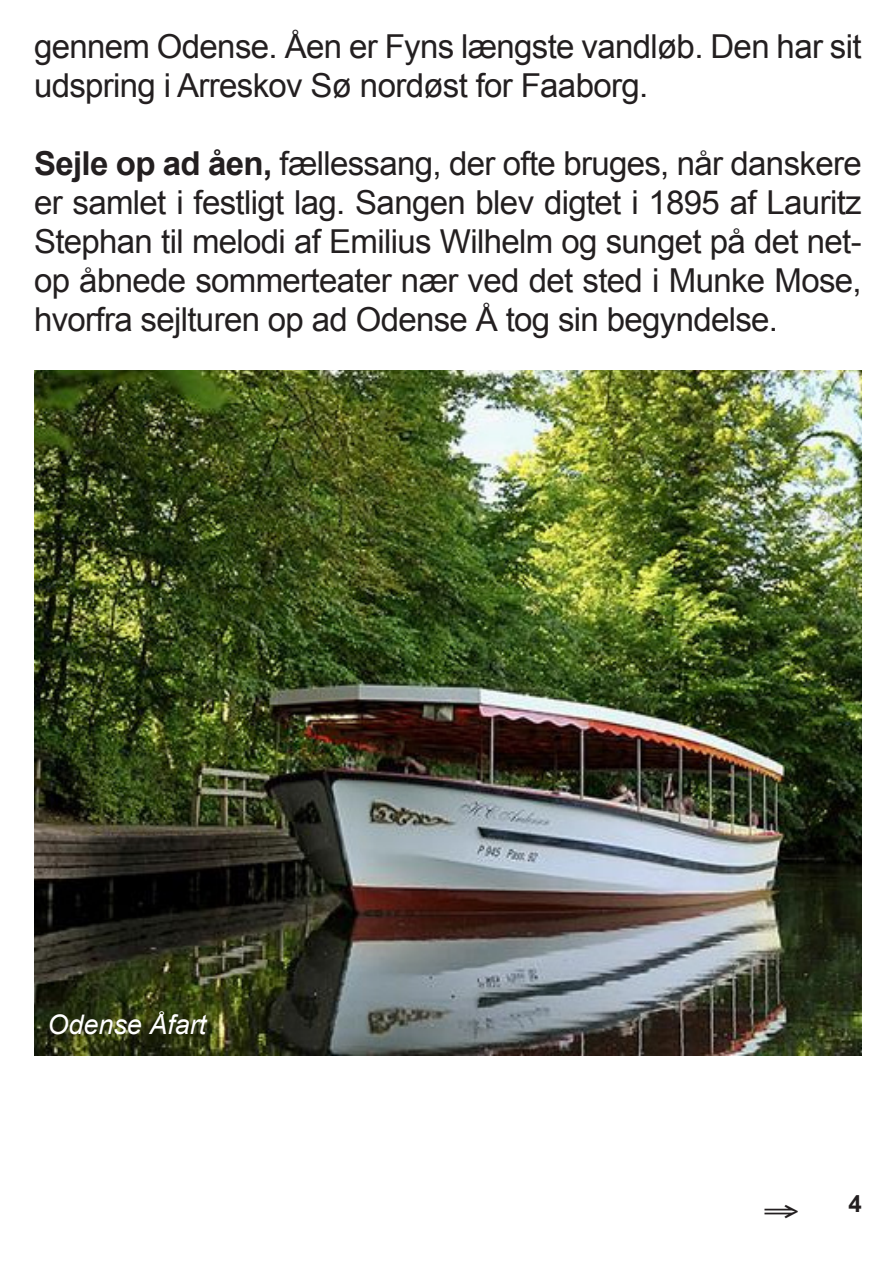
<style>
.page{position:relative;width:893px;height:1263px;background:#fff}
.page>*{position:absolute;margin:0;border:0;box-sizing:border-box;transform-origin:0 0}
.t1{font:33px/39px "Arial";letter-spacing:-.02em;color:#231f20}
.t2{font:italic 27px "Arial";color:#fff}
.t3{font:700 24px "Arial";color:#231f20}
.s1{font-weight:700}
</style>
<div class="page">
<img style="left:34px;top:370px;width:828px;height:685px">
<p class="t1" style="left:34px;top:27px;width:829px">gennem Odense. Åen er Fyns længste vandløb. Den har sit udspring i Arreskov Sø nordøst for Faaborg.</p>
<p class="t1" style="left:34px;top:144px;width:829px;text-align:justify"><span class="s1">Sejle op ad åen,</span> fællessang, der ofte bruges, når danskere er samlet i festligt lag. Sangen blev digtet i 1895 af Lauritz Stephan til melodi af Emilius Wilhelm og sunget på det net&shy;op åbnede sommerteater nær ved det sted i Munke Mose, hvorfra sejlturen op ad Odense Å tog sin begyndelse.</p>
<p class="t2" style="left:47px;top:1007px;width:161px">Odense Åfart</p>
<p class="t3" style="left:848px;top:1188px;width:15px">4</p>
</div>
